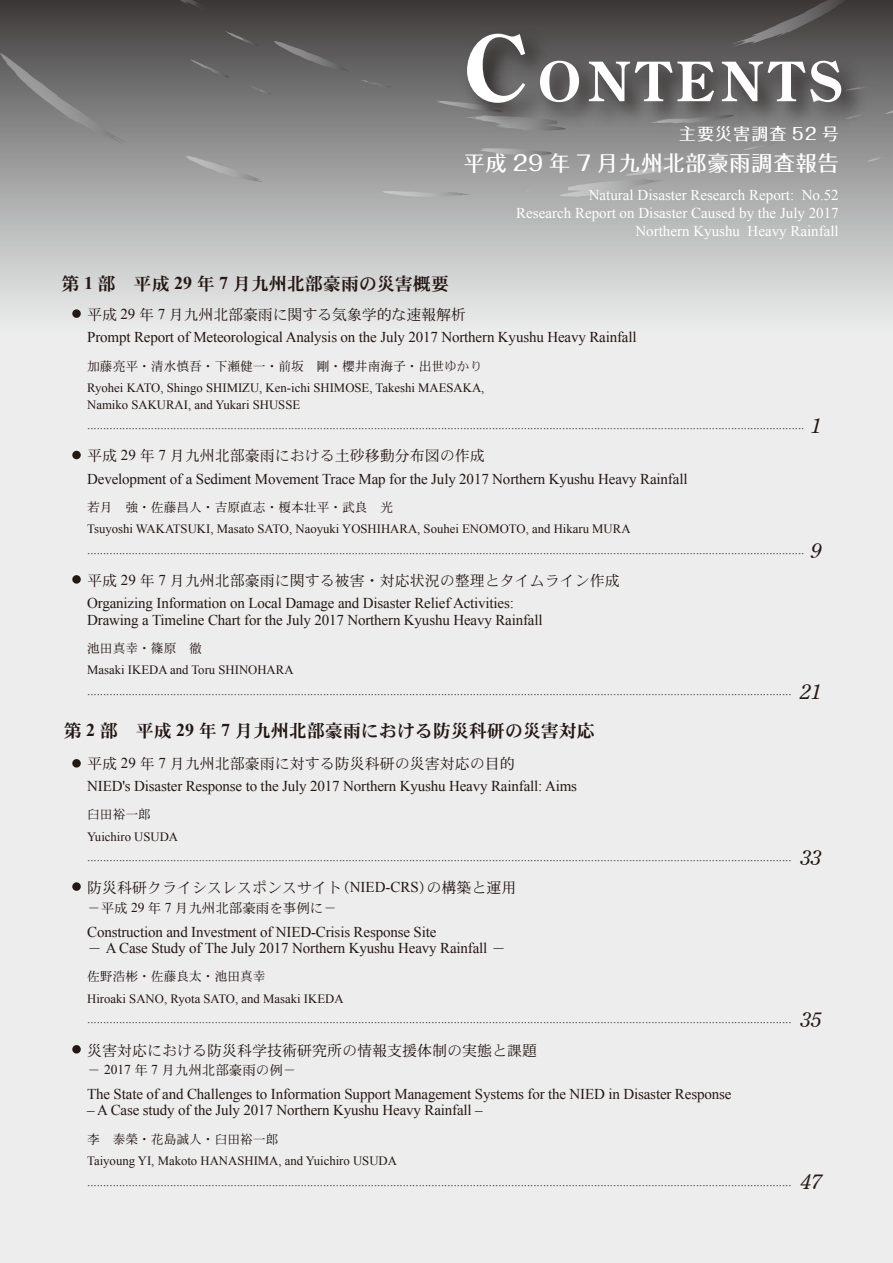
<style>
.page{position:relative;width:893px;height:1263px;background:#ededed}
.page>*{position:absolute;margin:0;border:0;box-sizing:border-box;transform-origin:0 0}
.t1{font:500 21px "Folk Pro";letter-spacing:.05em;color:#fff}
.t2{font:18px "DFHS Mincho W7 WIN RKSJ H";color:#221815}
.t3{font:500 16.5px "Folk Pro";letter-spacing:.1em;color:#fff}
.t4{font:15px/16.5px "Times New Roman";letter-spacing:-.01em;color:#221815}
.t5{font:15px "DFHS Mincho W3 WIN RKSJ H";color:#221815}
.t6{font:15px/18px "Times New Roman";color:#fff;text-align:right}
.t7{font:13.5px "DFHS Mincho W3 WIN RKSJ H";color:#221815}
.t8{font:12.75px/20.7px "Times New Roman";color:#221815}
.t9{font:12.75px "DFHS Mincho W3 WIN RKSJ H";color:#221815}
.s1{font-family:"Times New Roman";font-weight:700}
.s2{font-family:"Times New Roman"}
.s3{font-family:"Century Oldstyle";font-style:italic;font-size:21px}
.s4{font-family:"DFHS Mincho W3 WIN RKSJ H"}
</style>
<div class="page">
<div style="left:0;top:0;width:893px;height:336px;background:linear-gradient(to bottom,#423f3f,#f3f4f5)"></div>
<svg style="left:189px;top:58px;width:40px;height:20px"></svg>
<svg style="left:224px;top:30px;width:35px;height:16px"></svg>
<svg style="left:250px;top:86px;width:21px;height:9px"></svg>
<svg style="left:361px;top:80px;width:30px;height:7px"></svg>
<svg style="left:479px;top:148px;width:73px;height:8px"></svg>
<svg style="left:867px;top:154px;width:23px;height:8px"></svg>
<svg style="left:0;top:53px;width:131px;height:95px;background:#7a7a7a"></svg>
<svg style="left:743px;top:143px;width:32px;height:7px"></svg>
<svg style="left:559px;top:163px;width:137px;height:34px;background:#a6a7a7"></svg>
<svg style="left:382px;top:191px;width:87px;height:6px"></svg>
<svg style="left:274px;top:41px;width:75px;height:31px;background:#646363"></svg>
<svg style="left:186px;top:156px;width:76px;height:26px;background:#a0a0a1"></svg>
<div style="left:82px;top:0;width:131px;height:15px;background:#403c3c"></div>
<svg style="left:726px;top:0;width:140px;height:22px;background:#464242"></svg>
<img style="left:455px;top:22px;width:419px;height:114px">
<svg style="left:435px;top:34px;width:144px;height:97px;background:#7d7c7c"></svg>
<svg style="left:589px;top:60px;width:304px;height:63px;background:#828181"></svg>
<div style="left:72px;top:309px;width:9px;height:9px;background:#221815;border-radius:50%"></div>
<div style="left:72px;top:451px;width:9px;height:8px;background:#221815;border-radius:50%"></div>
<div style="left:72px;top:575px;width:9px;height:9px;background:#221815;border-radius:50%"></div>
<div style="left:72px;top:759px;width:9px;height:8px;background:#221815;border-radius:50%"></div>
<div style="left:72px;top:882px;width:9px;height:9px;background:#221815;border-radius:50%"></div>
<div style="left:72px;top:1045px;width:9px;height:8px;background:#221815;border-radius:50%"></div>
<h2 class="t2" style="left:62px;top:274px;width:388px">第 <span class="s1">1</span> 部　平成 <span class="s1">29</span> 年 <span class="s1">7</span> 月九州北部豪雨の災害概要</h2>
<p class="t3" style="left:679px;top:120px;width:161px">主要災害調査 52 号</p>
<h1 class="t1" style="left:464px;top:145px;width:376px">平成 29 年 7 月九州北部豪雨調査報告</h1>
<p class="t6" style="left:516px;top:185px;width:324px">Natural Disaster Research Report: No.52<br>Research Report on Disaster Caused by the July 2017<br>Northern Kyushu Heavy Rainfall</p>
<p class="t5" style="left:87px;top:307px;width:380px">平成 <span class="s2">29</span> 年 <span class="s2">7</span> 月九州北部豪雨に関する気象学的な速報解析</p>
<p class="t4" style="left:87px;top:329px;width:551px">Prompt Report of Meteorological Analysis on the July 2017 Northern Kyushu Heavy Rainfall</p>
<p class="t9" style="left:87px;top:360px;width:397px">加藤亮平・清水慎吾・下瀬健一・前坂　剛・櫻井南海子・出世ゆかり</p>
<p class="t8" style="left:87px;top:379px;width:399px;line-height:16.5px">Ryohei KATO, Shingo SHIMIZU, Ken-ichi SHIMOSE, Takeshi MAESAKA,<br>Namiko SAKURAI, and Yukari SHUSSE</p>
<p class="t8" style="left:87px;top:414px;width:737px">................................................................................................................................................................................................................................. <span class="s3">1</span></p>
<p class="t5" style="left:87px;top:448px;width:399px">平成 <span class="s2">29</span> 年 <span class="s2">7</span> 月九州北部豪雨における土砂移動分布図の作成</p>
<p class="t4" style="left:87px;top:470px;width:602px">Development of a Sediment Movement Trace Map for the July 2017 Northern Kyushu Heavy Rainfall</p>
<p class="t9" style="left:87px;top:501px;width:307px">若月　強・佐藤昌人・吉原直志・榎本壮平・武良　光</p>
<p class="t8" style="left:87px;top:518px;width:737px">Tsuyoshi WAKATSUKI, Masato SATO, Naoyuki YOSHIHARA, Souhei ENOMOTO, and Hikaru MURA ................................................................................................................................................................................................................................. <span class="s3">9</span></p>
<p class="t5" style="left:87px;top:573px;width:534px">平成 <span class="s2">29</span> 年 <span class="s2">7</span> 月九州北部豪雨に関する被害・対応状況の整理とタイムライン作成</p>
<p class="t4" style="left:87px;top:594px;width:457px">Organizing Information on Local Damage and Disaster Relief Activities:<br>Drawing a Timeline Chart for the July 2017 Northern Kyushu Heavy Rainfall</p>
<p class="t9" style="left:87px;top:642px;width:116px">池田真幸・篠原　徹</p>
<p class="t8" style="left:87px;top:659px;width:737px">Masaki IKEDA and Toru SHINOHARA ............................................................................................................................................................................................................................. <span class="s3">21</span></p>
<h2 class="t2" style="left:64px;top:722px;width:533px">第 <span class="s1">2</span> 部　平成 <span class="s1">29</span> 年 <span class="s1">7</span> 月九州北部豪雨における防災科研の災害対応</h2>
<p class="t5" style="left:87px;top:756px;width:429px">平成 <span class="s2">29</span> 年 <span class="s2">7</span> 月九州北部豪雨に対する防災科研の災害対応の目的</p>
<p class="t4" style="left:87px;top:777px;width:491px">NIED's Disaster Response to the July 2017 Northern Kyushu Heavy Rainfall: Aims</p>
<p class="t9" style="left:87px;top:808px;width:65px">臼田裕一郎</p>
<p class="t8" style="left:87px;top:825px;width:737px">Yuichiro USUDA ............................................................................................................................................................................................................................. <span class="s3">33</span></p>
<p class="t5" style="left:87px;top:880px;width:431px">防災科研クライシスレスポンスサイト（<span class="s2">NIED-CRS</span>）の構築と運用</p>
<p class="t7" style="left:87px;top:901px;width:251px">－平成 <span class="s2">29</span> 年 <span class="s2">7</span> 月九州北部豪雨を事例に－</p>
<p class="t4" style="left:87px;top:923px;width:420px">Construction and Investment of NIED-Crisis Response Site<br><span class="s4">－</span> A Case Study of The July 2017 Northern Kyushu Heavy Rainfall <span class="s4">－</span></p>
<p class="t9" style="left:87px;top:970px;width:180px">佐野浩彬・佐藤良太・池田真幸</p>
<p class="t8" style="left:87px;top:988px;width:737px">Hiroaki SANO, Ryota SATO, and Masaki IKEDA ............................................................................................................................................................................................................................. <span class="s3">35</span></p>
<p class="t5" style="left:87px;top:1042px;width:451px">災害対応における防災科学技術研究所の情報支援体制の実態と課題</p>
<p class="t7" style="left:87px;top:1063px;width:211px">－ <span class="s2">2017</span> 年 <span class="s2">7</span> 月九州北部豪雨の例－</p>
<p class="t4" style="left:87px;top:1085px;width:646px">The State of and Challenges to Information Support Management Systems for the NIED in Disaster Response</p>
<p class="t4" style="left:87px;top:1101px;width:397px">– A Case study of the July 2017 Northern Kyushu Heavy Rainfall –</p>
<p class="t9" style="left:87px;top:1132px;width:193px">李　泰榮・花島誠人・臼田裕一郎</p>
<p class="t8" style="left:87px;top:1150px;width:737px">Taiyoung YI, Makoto HANASHIMA, and Yuichiro USUDA ............................................................................................................................................................................................................................. <span class="s3">47</span></p>
</div>
